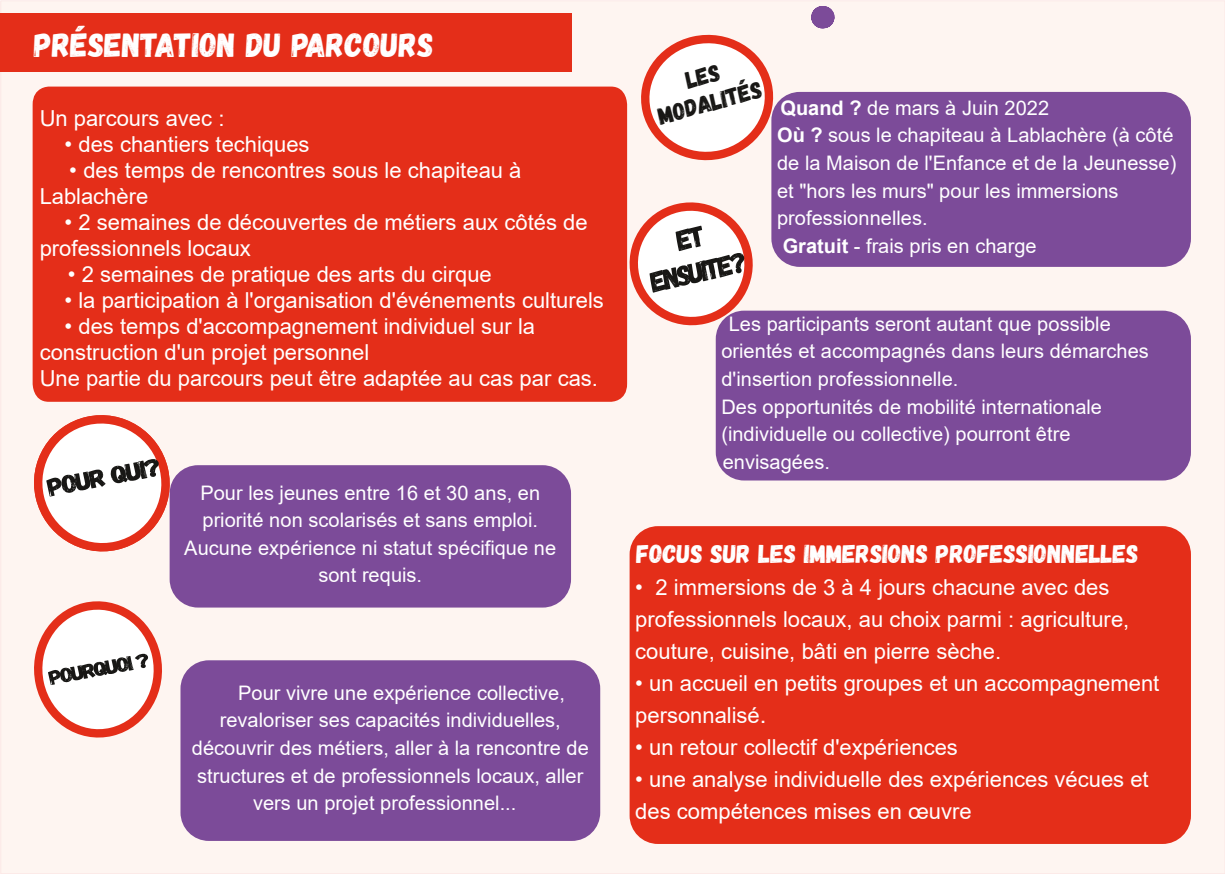
<style>
.page{position:relative;width:1225px;height:874px;background:#fff}
.page>*{position:absolute;margin:0;border:0;box-sizing:border-box;transform-origin:0 0}
.t1{font:34px "Gagalin";color:#fff}
.t2{font:26px "Gagalin";color:#fff}
.t3{font:24px/27.6px "Gagalin";color:#181715;text-align:center}
.t4{font:22px/26px "Arial";color:#fff}
.t5{font:20px/27.6px "Arial";letter-spacing:.005em;color:#fff}
.s1{font-weight:700}
.s2{font-size:24px}
</style>
<div class="page">
<div style="left:1px;top:1px;width:1224px;height:872px;background:#fef5f1"></div>
<svg style="left:822px;top:6px;width:1px;height:22px"></svg>
<svg style="left:641px;top:34px;width:136px;height:127px"></svg>
<div style="left:33px;top:86px;width:594px;height:315px;background:#e42e19;border-radius:17px"></div>
<svg style="left:34px;top:415px;width:139px;height:140px"></svg>
<svg style="left:34px;top:601px;width:128px;height:137px"></svg>
<svg style="left:627px;top:198px;width:126px;height:131px"></svg>
<div style="left:0;top:13px;width:571px;height:59px;background:#e42e19"></div>
<div style="left:170px;top:465px;width:401px;height:142px;background:#7c4b99;border-radius:28px"></div>
<div style="left:180px;top:660px;width:420px;height:180px;background:#7c4b99;border-radius:28px"></div>
<div style="left:629px;top:526px;width:562px;height:317px;background:#e42e19;border-radius:28px"></div>
<div style="left:771px;top:92px;width:420px;height:175px;background:#7c4b99;border-radius:28px"></div>
<div style="left:716px;top:310px;width:475px;height:170px;background:#7c4b99;border-radius:28px"></div>
<h1 class="t1" style="left:34px;top:23px;width:401px">PRÉSENTATION DU PARCOURS</h1>
<p class="t4" style="left:40px;top:105px;width:186px">Un parcours avec :</p>
<p class="t4" style="left:64px;top:131px;width:246px">• des chantiers techiques</p>
<p class="t4" style="left:40px;top:157px;width:483px;text-indent:30px">• des temps de rencontres sous le chapiteau à<br>Lablachère</p>
<p class="t4" style="left:40px;top:209px;width:549px;text-indent:25px">• 2 semaines de découvertes de métiers aux côtés de professionnels locaux</p>
<p class="t4" style="left:68px;top:261px;width:425px">• 2 semaines de pratique des arts du cirque</p>
<p class="t4" style="left:64px;top:287px;width:541px">• la participation à l'organisation d'événements culturels</p>
<p class="t4" style="left:40px;top:313px;width:560px;text-indent:25px">• des temps d'accompagnement individuel sur la construction d'un projet personnel<br>Une partie du parcours peut être adaptée au cas par cas.</p>
<p class="t5" style="left:184px;top:478px;width:373px;text-align:center">Pour les jeunes entre 16 et 30 ans, en priorité non scolarisés et sans emploi.<br>Aucune expérience ni statut spécifique ne sont requis.</p>
<p class="t5" style="left:238px;top:678px;width:328px">Pour vivre une expérience collective,</p>
<p class="t5" style="left:220px;top:706px;width:342px">revaloriser ses capacités individuelles,</p>
<p class="t5" style="left:192px;top:734px;width:398px">découvrir des métiers, aller à la rencontre de</p>
<p class="t5" style="left:197px;top:761px;width:388px">structures et de professionnels locaux, aller</p>
<p class="t5" style="left:253px;top:789px;width:265px">vers un projet professionnel...</p>
<p class="t3" style="left:647px;top:75px;width:108px;rotate:-15deg">LES<br>MODALITÉS</p>
<p class="t5" style="left:777px;top:94px;width:401px"><span class="s1">Quand ?</span> de mars à Juin 2022<br><span class="s1">Où ?</span> sous le chapiteau à Lablachère (à côté de la Maison de l'Enfance et de la Jeunesse) et "hors les murs" pour les immersions professionnelles.<br><span class="s1">Gratuit</span> - frais pris en charge</p>
<p class="t5" style="left:721px;top:310px;width:429px;text-indent:7px">Les participants seront autant que possible orientés et accompagnés dans leurs démarches d'insertion professionnelle.<br>Des opportunités de mobilité internationale (individuelle ou collective) pourront être envisagées.</p>
<h2 class="t2" style="left:636px;top:536px;width:503px">FOCUS SUR LES IMMERSIONS PROFESSIONNELLES</h2>
<p class="t4" style="left:635px;top:571px;width:495px;line-height:32px">• 2 immersions de 3 à 4 jours chacune avec des professionnels locaux, au choix parmi : agriculture, couture, cuisine, bâti en pierre sèche.</p>
<p class="t4" style="left:635px;top:667px;width:525px;line-height:32px">• un accueil en petits groupes et un accompagnement personnalisé<span class="s2">.</span></p>
<p class="t4" style="left:635px;top:734px;width:324px">• un retour collectif d'expériences</p>
<p class="t4" style="left:635px;top:763px;width:515px;line-height:32px">• une analyse individuelle des expériences vécues et des compétences mises en œuvre</p>
</div>
